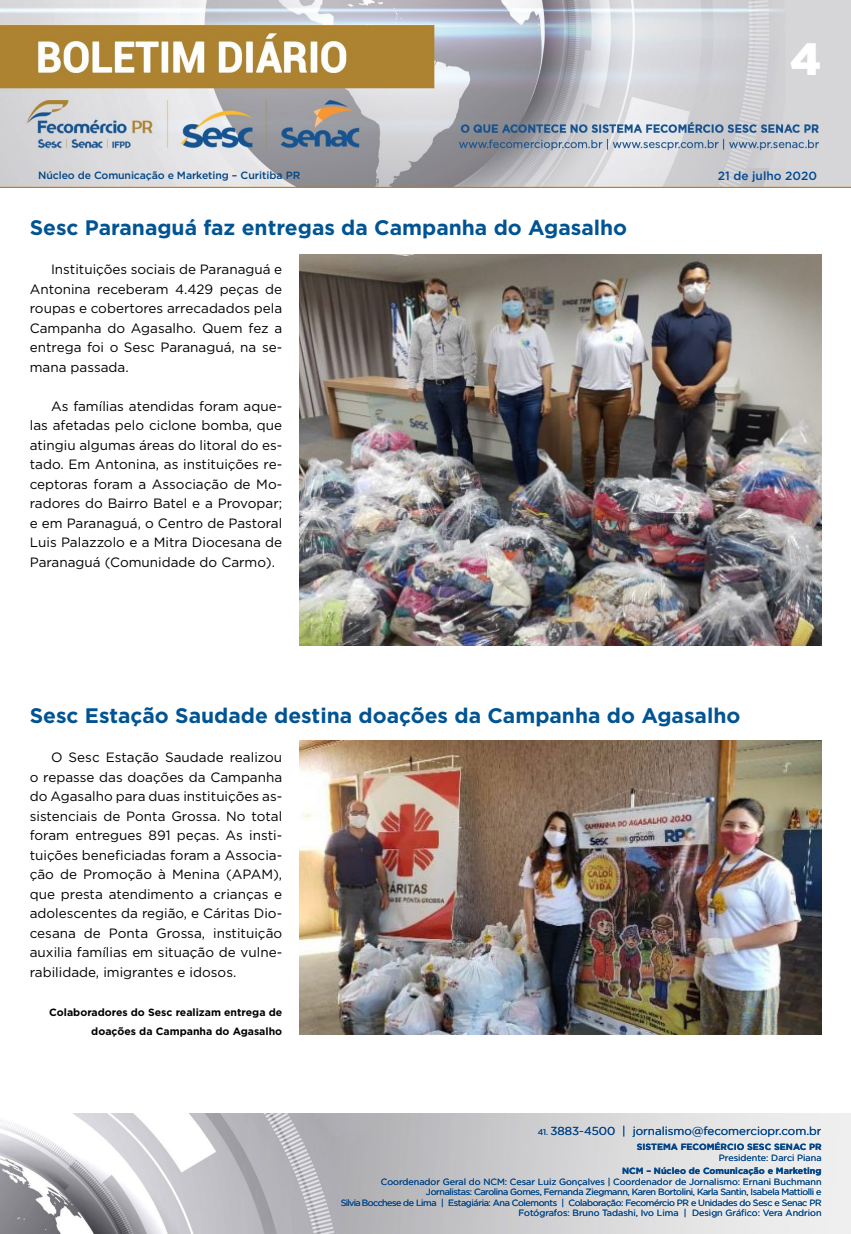
<style>
.page{position:relative;width:851px;height:1234px;background:#fff}
.page>*{position:absolute;margin:0;border:0;box-sizing:border-box;transform-origin:0 0}
.t1{font:900 45px "Gotham";color:#fff}
.t2{font:700 21px "Gotham";color:#005493}
.t3{font:13.5px/19.5px "Gotham";color:#000;text-align:justify}
.t4{font:500 11.85px "Gotham";color:#004a93}
.t5{font:11.55px "Gotham";color:#004587}
.t6{font:700 10.5px/19.5px "Gotham";color:#000;text-align:right}
.t7{font:500 10.5px "Gotham";letter-spacing:-.01em;color:#004587}
.t8{font:9px/10.5px "Gotham";letter-spacing:-.04em;color:#004587;text-align:right}
.t9{font:700 9px "Gotham";color:#004587}
.t10{font:9px "Gotham";color:#004587}
.s1{font-size:8.25px}
</style>
<div class="page">
<img style="left:0;top:0;width:850px;height:188px">
<img style="left:0;top:1113px;width:850px;height:120px">
<img style="left:299px;top:254px;width:522px;height:391px">
<img style="left:299px;top:740px;width:522px;height:293px">
<h1 class="t1" style="left:790px;top:28px;width:33px">4</h1>
<p class="t7" style="left:38px;top:168px;width:264px">Núcleo de Comunicação e Marketing – Curitiba PR</p>
<p class="t4" style="left:717px;top:167px;width:100px">21 de julho 2020</p>
<h2 class="t2" style="left:30px;top:214px;width:599px">Sesc Paranaguá faz entregas da Campanha do Agasalho</h2>
<p class="t3" style="left:30px;top:259px;width:254px;text-indent:21px">Instituições sociais de Paranaguá e Antonina receberam 4.429 peças de roupas e cobertores arrecadados pela Campanha do Agasalho. Quem fez a entrega foi o Sesc Paranaguá, na se&shy;mana passada.</p>
<p class="t3" style="left:30px;top:396px;width:254px;text-indent:21px">As famílias atendidas foram aque&shy;las afetadas pelo ciclone bomba, que atingiu algumas áreas do litoral do es&shy;tado. Em Antonina, as instituições re&shy;ceptoras foram a Associação de Mo&shy;radores do Bairro Batel e a Provopar; e em Paranaguá, o Centro de Pastoral Luis Palazzolo e a Mitra Diocesana de Paranaguá (Comunidade do Carmo).</p>
<h2 class="t2" style="left:30px;top:701px;width:712px">Sesc Estação Saudade destina doações da Campanha do Agasalho</h2>
<p class="t3" style="left:30px;top:747px;width:254px;text-indent:21px">O Sesc Estação Saudade realizou o repasse das doações da Campanha do Agasalho para duas instituições as&shy;sistenciais de Ponta Grossa. No total foram entregues 891 peças. As insti&shy;tuições beneficiadas foram a Associa&shy;ção de Promoção à Menina (APAM), que presta atendimento a crianças e adolescentes da região, e Cáritas Dio&shy;cesana de Ponta Grossa, instituição auxilia famílias em situação de vulne&shy;rabilidade, imigrantes e idosos.</p>
<p class="t6" style="left:49px;top:1001px;width:234px">Colaboradores do Sesc realizam entrega de doações da Campanha do Agasalho</p>
<p class="t5" style="left:537px;top:1123px;width:285px"><span class="s1">41.</span> 3883-4500 | jornalismo@fecomerciopr.com.br</p>
<p class="t9" style="left:636px;top:1140px;width:186px">SISTEMA FECOMÉRCIO SESC SENAC PR</p>
<p class="t10" style="left:718px;top:1151px;width:104px">Presidente: Darci Piana</p>
<p class="t9" style="left:622px;top:1164px;width:201px">NCM – Núcleo de Comunicação e Marketing</p>
<p class="t8" style="left:341px;top:1175px;width:482px">Coordenador Geral do NCM: Cesar Luiz Gonçalves | Coordenador de Jornalismo: Ernani Buchmann Jornalistas: Carolina Gomes, Fernanda Ziegmann, Karen Bortolini, Karla Santin, Isabela Mattiolli e<br>Silvia Bocchese de Lima | Estagiária: Ana Colemonts | Colaboração: Fecomércio PR e Unidades do Sesc e Senac PR Fotógrafos: Bruno Tadashi, Ivo Lima | Design Gráfico: Vera Andrion</p>
</div>
